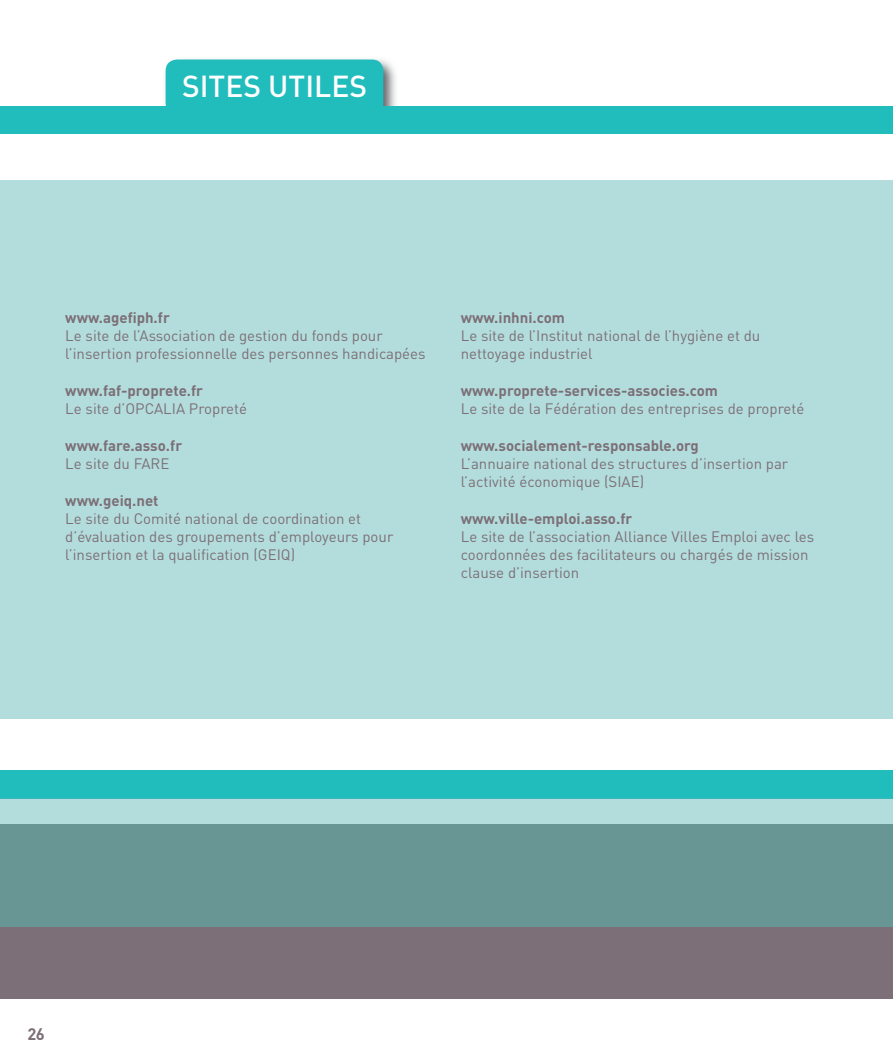
<style>
.page{position:relative;width:893px;height:1063px;background:#fff}
.page>*{position:absolute;margin:0;border:0;box-sizing:border-box;transform-origin:0 0}
.t1{font:500 30px "DIN";color:#fff}
.t2{font:700 16.5px "DIN";color:#7c6f77}
.t3{font:15px/18px "DIN";color:#7c6f77}
.t4{font:700 15px "DIN";color:#7c6f77}
</style>
<div class="page">
<img style="left:165px;top:59px;width:231px;height:47px">
<div style="left:166px;top:60px;width:217px;height:54px;background:#21bdbd;border-radius:11px"></div>
<div style="left:0;top:106px;width:893px;height:28px;background:#21bdbd"></div>
<div style="left:0;top:180px;width:893px;height:539px;background:#b3dddc"></div>
<div style="left:0;top:770px;width:893px;height:28px;background:#21bdbd"></div>
<div style="left:0;top:825px;width:893px;height:174px;background:#7c6f77"></div>
<div style="left:0;top:798px;width:893px;height:27px;background:#b3dddc"></div>
<hr style="left:0;top:798px;width:893px;height:1px;background:#3db7b8">
<div style="left:0;top:825px;width:893px;height:102px;background:#679694"></div>
<h1 class="t1" style="left:182px;top:67px;width:187px">SITES UTILES</h1>
<p class="t4" style="left:65px;top:308px;width:106px">www.agefiph.fr</p>
<p class="t3" style="left:65px;top:326px;width:362px">Le site de l’Association de gestion du fonds pour l’insertion professionnelle des personnes handicapées</p>
<p class="t4" style="left:65px;top:381px;width:139px">www.faf-proprete.fr</p>
<p class="t3" style="left:65px;top:399px;width:183px">Le site d’OPCALIA Propreté</p>
<p class="t4" style="left:65px;top:436px;width:118px">www.fare.asso.fr</p>
<p class="t3" style="left:65px;top:454px;width:106px">Le site du FARE</p>
<p class="t4" style="left:65px;top:491px;width:95px">www.geiq.net</p>
<p class="t3" style="left:65px;top:510px;width:330px">Le site du Comité national de coordination et d’évaluation des groupements d’employeurs pour l’insertion et la qualification (GEIQ)</p>
<p class="t4" style="left:461px;top:308px;width:106px">www.inhni.com</p>
<p class="t3" style="left:461px;top:326px;width:301px">Le site de l’Institut national de l’hygiène et du nettoyage industriel</p>
<p class="t4" style="left:461px;top:381px;width:259px">www.proprete-services-associes.com</p>
<p class="t3" style="left:461px;top:399px;width:345px">Le site de la Fédération des entreprises de propreté</p>
<p class="t4" style="left:461px;top:436px;width:240px">www.socialement-responsable.org</p>
<p class="t3" style="left:461px;top:454px;width:329px">L’annuaire national des structures d’insertion par l’activité économique (SIAE)</p>
<p class="t4" style="left:461px;top:509px;width:173px">www.ville-emploi.asso.fr</p>
<p class="t3" style="left:461px;top:528px;width:355px">Le site de l’association Alliance Villes Emploi avec les coordonnées des facilitateurs ou chargés de mission clause d’insertion</p>
<p class="t2" style="left:28px;top:1024px;width:19px">26</p>
</div>
